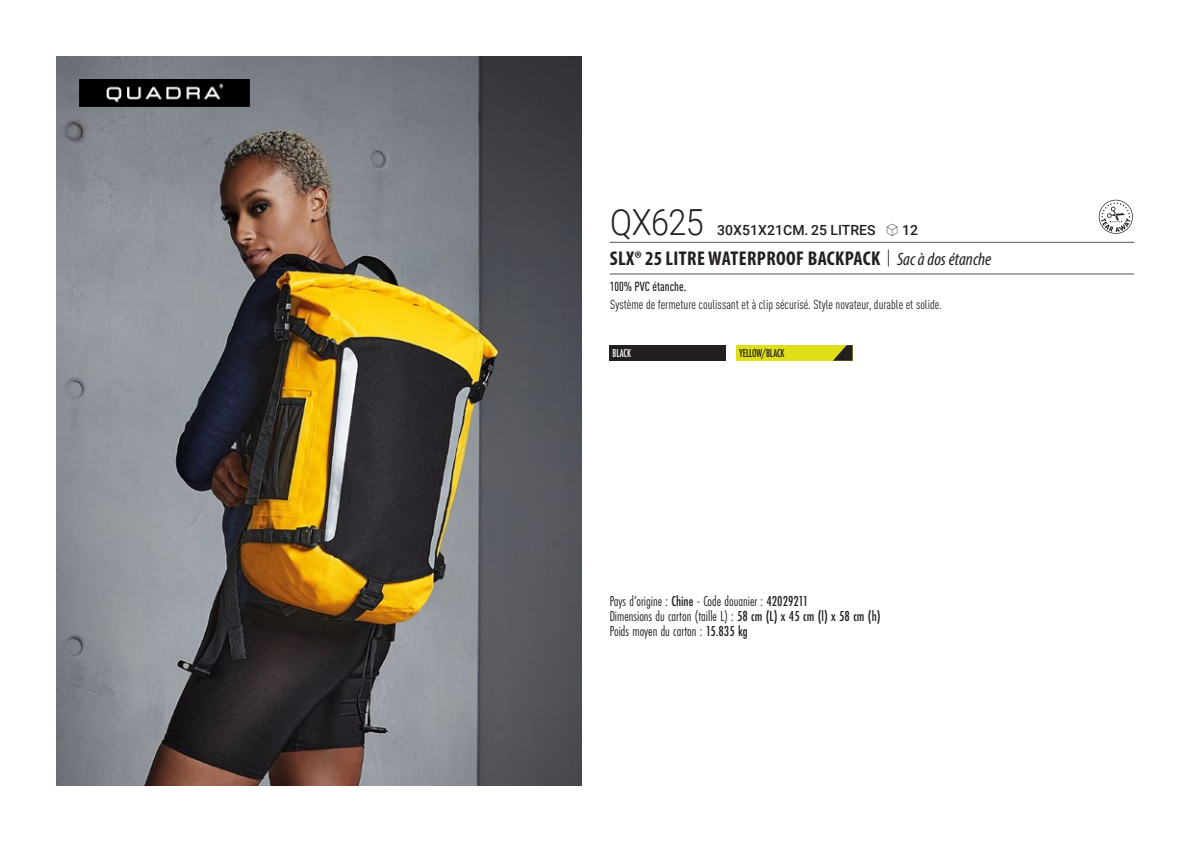
<style>
.page{position:relative;width:1191px;height:842px;background:#fff}
.page>*{position:absolute;margin:0;border:0;box-sizing:border-box;transform-origin:0 0}
.t1{font:300 36px "Roboto";letter-spacing:-.015em;color:#231f20;scale:.9 1}
.t2{font:700 condensed 20px "Myriad Pro";letter-spacing:.02em;color:#231f20}
.t3{font:15px "Futura PT Cond";color:#231f20;scale:.95 1}
.t4{font:500 14px "Roboto";letter-spacing:.005em;color:#231f20}
.t5{font:condensed 13px "DIN Pro";color:#231f20}
.grammage_2020{font:500 condensed 13px "DIN Pro";color:#231f20;scale:.95 1}
.Coloris_nuancier_bla{font:500 12px "Futura PT Cond";letter-spacing:-.01em;color:#231f20;scale:.9 1}
.Coloris_nuancier_bla-2{font:500 12px "Futura PT Cond";letter-spacing:-.01em;color:#fff;scale:.9 1}
.s1{font-family:"Linotype Shapeshifter";font-weight:400;font-size:16px}
.s2{font-family:"Roboto Condensed";font-weight:300;font-stretch:normal}
.s3{font-family:"Myriad Variable Concept";font-weight:400;font-style:italic;font-stretch:normal;font-size:18px}
.s4{font-weight:500}
</style>
<div class="page">
<img style="left:57px;top:57px;width:524px;height:728px">
<img style="left:79px;top:79px;width:170px;height:28px">
<div style="left:609px;top:345px;width:117px;height:16px;background:#231f20"></div>
<div style="left:736px;top:345px;width:116px;height:16px;background:#dfdf19"></div>
<svg style="left:833px;top:345px;width:19px;height:16px"></svg>
<svg style="left:1098px;top:200px;width:34px;height:34px"></svg>
<hr style="left:609px;top:242px;width:525px;height:1px;background:#57585a">
<hr style="left:609px;top:274px;width:525px;height:1px;background:#57585a">
<p class="t1" style="left:610px;top:197px;width:106px">QX625</p>
<p class="t4" style="left:717px;top:220px;width:203px">30X51X21CM. 25 LITRES <span class="s1">S</span> 12</p>
<p class="t2" style="left:610px;top:246px;width:383px">SLX® 25 LITRE WATERPROOF BACKPACK <span class="s2">|</span> <span class="s3">Sac à dos étanche</span></p>
<p class="grammage_2020" style="left:609px;top:277px;width:82px">100% PVC étanche.</p>
<p class="t5" style="left:610px;top:295px;width:333px">Système de fermeture coulissant et à clip sécurisé. Style novateur, durable et solide.</p>
<p class="Coloris_nuancier_bla-2" style="left:612px;top:346px;width:22px">BLACK</p>
<p class="Coloris_nuancier_bla" style="left:739px;top:346px;width:52px">YELLOW/BLACK</p>
<p class="t3" style="left:609px;top:592px;width:211px">Pays d’origine : <span class="s4">Chine</span> - Code douanier : <span class="s4">42029211</span></p>
<p class="t3" style="left:609px;top:607px;width:287px">Dimensions du carton (taille L) : <span class="s4">58 cm (L) x 45 cm (l) x 58 cm (h)</span></p>
<p class="t3" style="left:609px;top:622px;width:147px">Poids moyen du carton : <span class="s4">15.835 kg</span></p>
</div>
